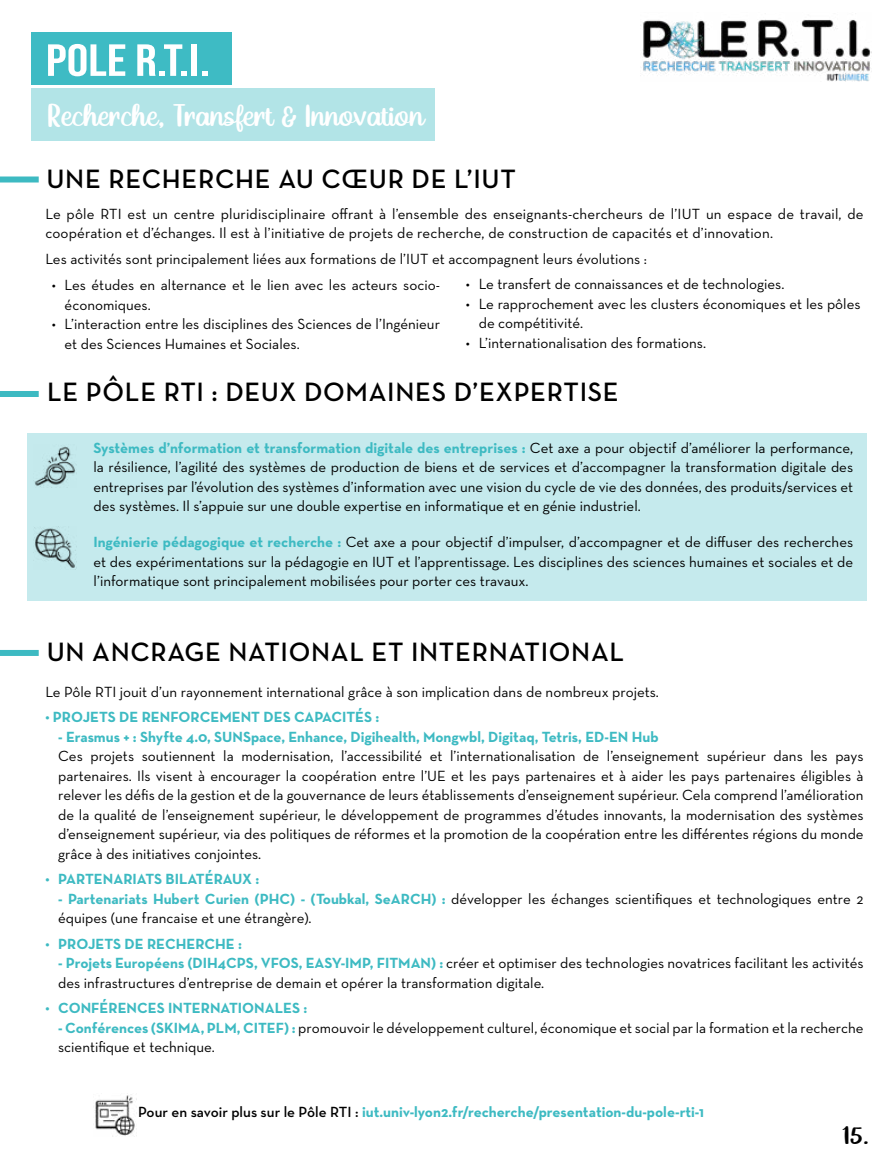
<style>
.page{position:relative;width:893px;height:1170px;background:#fff}
.page>*{position:absolute;margin:0;border:0;box-sizing:border-box;transform-origin:0 0}
.t1{font:45px "Bebas Neue";color:#fff;scale:1.2 1}
.t2{font:600 27px "Neutra Text";letter-spacing:.025em;color:#000}
.t3{font:27px "Simple Story";letter-spacing:-.01em;color:#fff;scale:.91 1}
.t4{font:24px "Simple Story";color:#000}
.t5{font:15px/19.5px "Neutra Text";color:#000}
.t6{font:700 15px "Neutra Text";color:#3dbac2}
.s1{font-weight:700;color:#3dbac2}
.s2{font-weight:600;color:#000}
</style>
<div class="page">
<div style="left:27px;top:433px;width:839px;height:167px;background:#c5eaed"></div>
<img style="left:643px;top:19px;width:229px;height:62px">
<div style="left:31px;top:33px;width:201px;height:52px;background:#3ebbc4"></div>
<div style="left:31px;top:88px;width:404px;height:53px;background:#b2e4e7"></div>
<div style="left:0;top:176px;width:39px;height:6px;background:#3dbac2"></div>
<div style="left:0;top:391px;width:39px;height:6px;background:#3dbac2"></div>
<div style="left:0;top:650px;width:39px;height:6px;background:#3dbac2"></div>
<img style="left:34px;top:526px;width:42px;height:42px">
<img style="left:34px;top:446px;width:42px;height:41px">
<img style="left:95px;top:1094px;width:40px;height:42px">
<h1 class="t1" style="left:46px;top:35px;width:138px">POLE R.T.I.</h1>
<h2 class="t3" style="left:47px;top:102px;width:415px">Recherche, Transfert &amp; Innovation</h2>
<h2 class="t2" style="left:46px;top:162px;width:471px">UNE RECHERCHE AU CŒUR DE L’IUT</h2>
<p class="t5" style="left:45px;top:204px;width:820px">Le pôle RTI est un centre pluridisciplinaire offrant à l’ensemble des enseignants-chercheurs de l’IUT un espace de travail, de coopération et d’échanges. Il est à l’initiative de projets de recherche, de construction de capacités et d’innovation.</p>
<p class="t5" style="left:45px;top:249px;width:603px">Les activités sont principalement liées aux formations de l’IUT et accompagnent leurs évolutions :</p>
<p class="t5" style="left:65px;top:275px;width:377px;text-indent:-13px">• Les études en alternance et le lien avec les acteurs socio&shy;économiques.</p>
<p class="t5" style="left:65px;top:314px;width:377px;text-indent:-13px">• L’interaction entre les disciplines des Sciences de l’Ingénieur et des Sciences Humaines et Sociales.</p>
<p class="t5" style="left:466px;top:274px;width:320px">• Le transfert de connaissances et de technologies.</p>
<p class="t5" style="left:479px;top:293px;width:383px;text-indent:-13px">• Le rapprochement avec les clusters économiques et les pôles de compétitivité.</p>
<p class="t5" style="left:466px;top:333px;width:242px">• L’internationalisation des formations.</p>
<h2 class="t2" style="left:47px;top:375px;width:573px">LE PÔLE RTI : DEUX DOMAINES D’EXPERTISE</h2>
<p class="t5" style="left:94px;top:437px;width:761px;text-align:justify"><span class="s1">Systèmes d’nformation et transformation digitale des entreprises :</span> Cet axe a pour objectif d’améliorer la performance, la résilience, l’agilité des systèmes de production de biens et de services et d’accompagner la transformation digitale des entreprises par l’évolution des systèmes d’information avec une vision du cycle de vie des données, des produits/services et des systèmes. Il s’appuie sur une double expertise en informatique et en génie industriel.</p>
<p class="t5" style="left:94px;top:532px;width:761px;text-align:justify"><span class="s1">Ingénierie pédagogique et recherche :</span> Cet axe a pour objectif d’impulser, d’accompagner et de diffuser des recherches et des expérimentations sur la pédagogie en IUT et l’apprentissage. Les disciplines des sciences humaines et sociales et de l’informatique sont principalement mobilisées pour porter ces travaux.</p>
<h2 class="t2" style="left:47px;top:635px;width:579px">UN ANCRAGE NATIONAL ET INTERNATIONAL</h2>
<p class="t5" style="left:45px;top:681px;width:615px">Le Pôle RTI jouit d’un rayonnement international grâce à son implication dans de nombreux projets.</p>
<p class="t6" style="left:45px;top:707px;width:336px">• PROJETS DE RENFORCEMENT DES CAPACITÉS :</p>
<p class="t6" style="left:58px;top:727px;width:602px">- Erasmus + : Shyfte 4.0, SUNSpace, Enhance, Digihealth, Mongwbl, Digitaq, Tetris, ED-EN Hub</p>
<p class="t5" style="left:58px;top:746px;width:807px;text-align:justify">Ces projets soutiennent la modernisation, l’accessibilité et l’internationalisation de l’enseignement supérieur dans les pays partenaires. Ils visent à encourager la coopération entre l’UE et les pays partenaires et à aider les pays partenaires éligibles à relever les défis de la gestion et de la gouvernance de leurs établissements d’enseignement supérieur. Cela comprend l’amélioration de la qualité de l’enseignement supérieur, le développement de programmes d’études innovants, la modernisation des systèmes d’enseignement supérieur, via des politiques de réformes et la promotion de la coopération entre les différentes régions du monde grâce à des initiatives conjointes.</p>
<p class="t6" style="left:45px;top:869px;width:215px">• PARTENARIATS BILATÉRAUX :</p>
<p class="t5" style="left:58px;top:888px;width:807px"><span class="s1">- Partenariats Hubert Curien (PHC) - (Toubkal, SeARCH) :</span> développer les échanges scientifiques et technologiques entre 2 équipes (une francaise et une étrangère).</p>
<p class="t6" style="left:45px;top:934px;width:198px">• PROJETS DE RECHERCHE :</p>
<p class="t5" style="left:58px;top:953px;width:807px"><span class="s1">- Projets Européens (DIH4CPS, VFOS, EASY-IMP, FITMAN) :</span> créer et optimiser des technologies novatrices facilitant les activités des infrastructures d’entreprise de demain et opérer la transformation digitale.</p>
<p class="t6" style="left:45px;top:998px;width:263px">• CONFÉRENCES INTERNATIONALES :</p>
<p class="t5" style="left:58px;top:1017px;width:807px"><span class="s1">- Conférences (SKIMA, PLM, CITEF) :</span> promouvoir le développement culturel, économique et social par la formation et la recherche scientifique et technique.</p>
<p class="t6" style="left:138px;top:1102px;width:567px"><span class="s2">Pour en savoir plus sur le Pôle RTI :</span> iut.univ-lyon2.fr/recherche/presentation-du-pole-rti-1</p>
<h3 class="t4" style="left:841px;top:1122px;width:29px">15.</h3>
</div>
